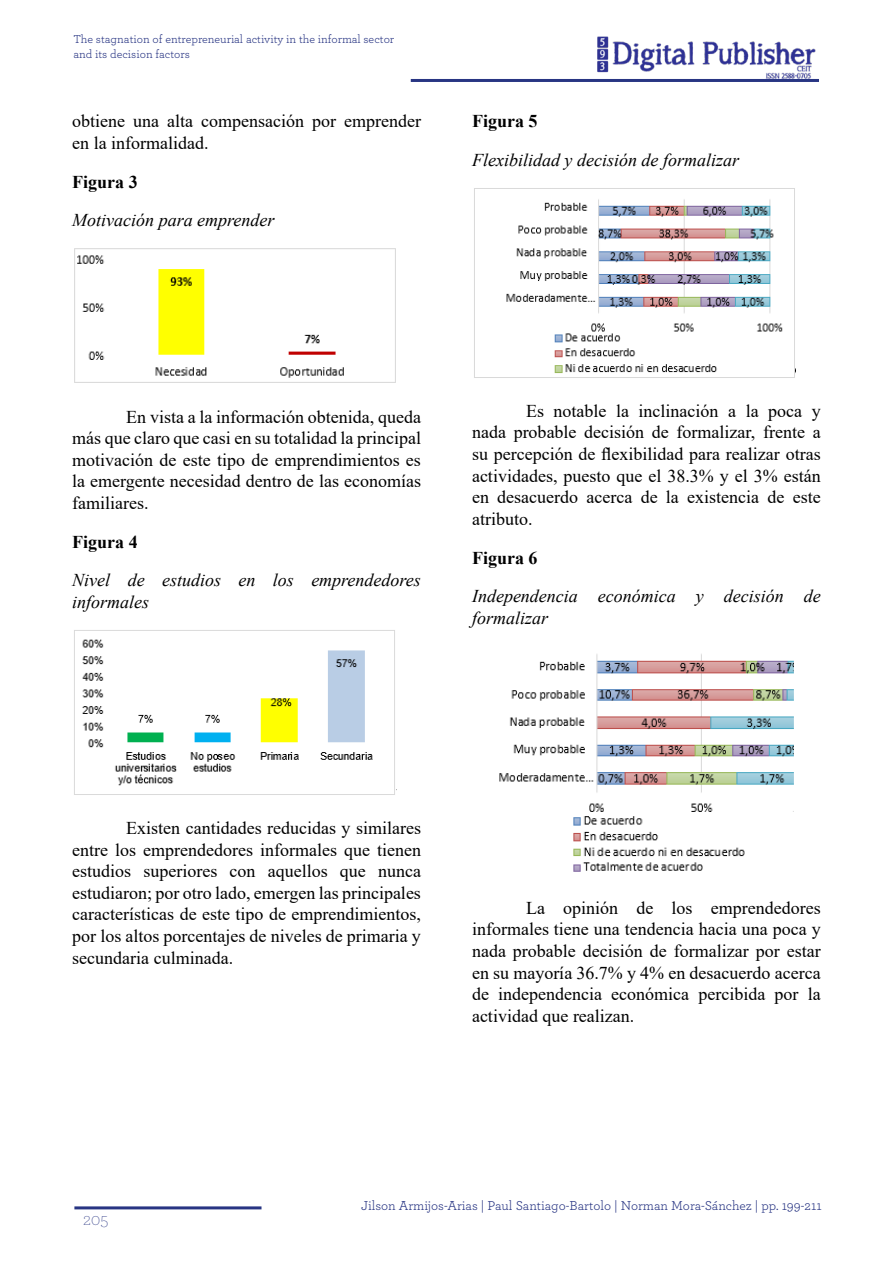
<style>
.page{position:relative;width:893px;height:1263px;background:#fff}
.page>*{position:absolute;margin:0;border:0;box-sizing:border-box;transform-origin:0 0}
.t1{font:18px/21.6px "Times New Roman";color:#000;text-align:justify}
.t2{font:italic 18px/21.6px "Times New Roman";color:#000}
.t3{font:700 18px "Times New Roman";color:#000}
.t4{font:200 18px "Archer";color:#283583}
.t5{font:13.5px "Archer";color:#283583}
.t6{font:12px/14.4px "Archer";color:#283583}
</style>
<div class="page">
<hr style="left:411px;top:79px;width:408px;height:3px;background:#283583">
<img style="left:597px;top:36px;width:219px;height:43px">
<hr style="left:74px;top:1206px;width:187px;height:3px;background:#283583">
<img style="left:74px;top:248px;width:322px;height:135px">
<img style="left:74px;top:630px;width:321px;height:165px">
<img style="left:474px;top:188px;width:322px;height:190px">
<img style="left:499px;top:654px;width:295px;height:218px">
<p class="t6" style="left:73px;top:32px;width:322px">The stagnation of entrepreneurial activity in the informal sector and its decision factors</p>
<p class="t1" style="left:72px;top:110px;width:350px">obtiene una alta compensación por emprender en la informalidad.</p>
<p class="t3" style="left:72px;top:168px;width:67px">Figura 3</p>
<p class="t2" style="left:72px;top:209px;width:204px">Motivación para emprender</p>
<p class="t3" style="left:472px;top:108px;width:67px">Figura 5</p>
<p class="t2" style="left:472px;top:148px;width:268px">Flexibilidad y decisión de formalizar</p>
<p class="t1" style="left:72px;top:405px;width:350px;text-indent:54px">En vista a la información obtenida, queda más que claro que casi en su totalidad la principal motivación de este tipo de emprendimientos es la emergente necesidad dentro de las economías familiares.</p>
<p class="t3" style="left:72px;top:528px;width:67px">Figura 4</p>
<p class="t2" style="left:72px;top:569px;width:350px">Nivel de estudios en los emprendedores informales</p>
<p class="t1" style="left:472px;top:399px;width:350px;text-indent:54px">Es notable la inclinación a la poca y nada probable decisión de formalizar, frente a su percepción de flexibilidad para realizar otras actividades, puesto que el 38.3% y el 3% están en desacuerdo acerca de la existencia de este atributo.</p>
<p class="t3" style="left:472px;top:544px;width:67px">Figura 6</p>
<p class="t2" style="left:472px;top:585px;width:350px">Independencia económica y decisión de formalizar</p>
<p class="t1" style="left:72px;top:816px;width:350px;text-indent:54px">Existen cantidades reducidas y similares entre los emprendedores informales que tienen estudios superiores con aquellos que nunca estudiaron; por otro lado, emergen las principales características de este tipo de emprendimientos, por los altos porcentajes de niveles de primaria y secundaria culminada.</p>
<p class="t1" style="left:472px;top:896px;width:350px;text-indent:54px">La opinión de los emprendedores informales tiene una tendencia hacia una poca y nada probable decisión de formalizar por estar en su mayoría 36.7% y 4% en desacuerdo acerca de independencia económica percibida por la actividad que realizan.</p>
<p class="t4" style="left:83px;top:1208px;width:27px">205</p>
<p class="t5" style="left:361px;top:1196px;width:462px">Jilson Armijos-Arias | Paul Santiago-Bartolo | Norman Mora-Sánchez | pp. 199-211</p>
</div>
